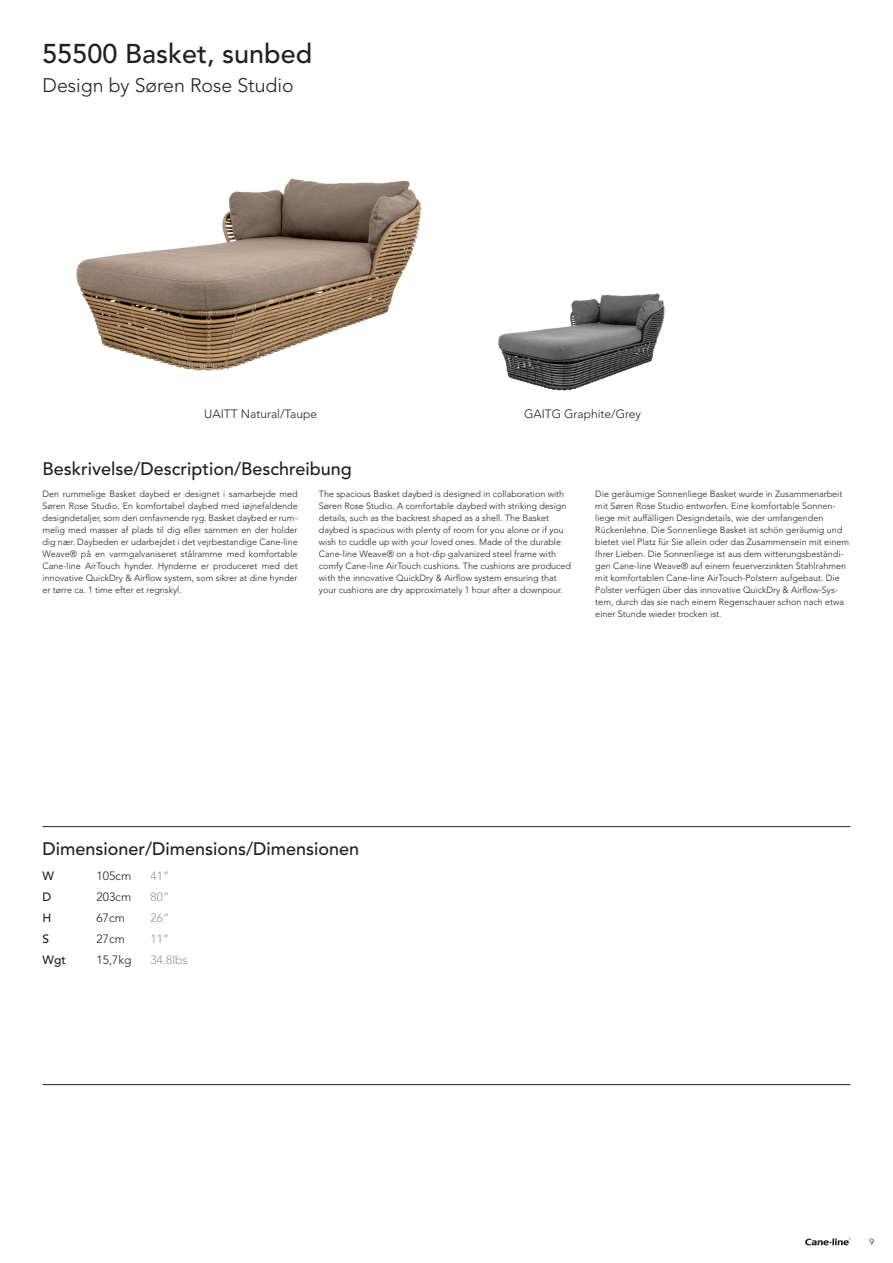
<style>
.page{position:relative;width:893px;height:1263px;background:#fff}
.page>*{position:absolute;margin:0;border:0;box-sizing:border-box;transform-origin:0 0}
.t1{font:500 27px "Avenir LT Pro";color:#231f20}
.t2{font:300 19.5px "Avenir LT Pro";color:#231f20}
.t3{font:500 18px "Avenir LT Pro";color:#231f20}
.t4{font:300 12px "Avenir LT Pro";color:#231f20}
.t5{font:300 12px "Avenir LT Pro";color:#939598}
.t6{font:500 12px "Avenir LT Pro";color:#231f20}
.t7{font:300 9px/12px "Avenir LT Pro";color:#231f20}
</style>
<div class="page">
<img style="left:76px;top:178px;width:346px;height:193px">
<img style="left:498px;top:293px;width:167px;height:98px">
<hr style="left:43px;top:826px;width:807px;height:1px;background:#231f20">
<hr style="left:43px;top:1084px;width:807px;height:1px;background:#231f20">
<svg style="left:805px;top:1238px;width:45px;height:7px"></svg>
<p class="t1" style="left:43px;top:38px;width:271px">55500 Basket, sunbed</p>
<p class="t2" style="left:43px;top:73px;width:253px">Design by Søren Rose Studio</p>
<p class="t4" style="left:204px;top:406px;width:114px">UAITT Natural/Taupe</p>
<h3 class="t3" style="left:43px;top:458px;width:311px">Beskrivelse/Description/Beschreibung</h3>
<p class="t4" style="left:524px;top:406px;width:118px">GAITG Graphite/Grey</p>
<p class="t7" style="left:43px;top:488px;width:257px;text-align:justify">Den rummelige Basket daybed er designet i samarbejde med Søren Rose Studio. En komfortabel daybed med iøjnefaldende designdetaljer, som den omfavnende ryg. Basket daybed er rum&shy;melig med masser af plads til dig eller sammen en der holder dig nær. Daybeden er udarbejdet i det vejrbestandige Cane-line Weave® på en varmgalvaniseret stålramme med komfortable Cane-line AirTouch hynder. Hynderne er produceret med det innovative QuickDry &amp; Airflow system, som sikrer at dine hynder er tørre ca. 1 time efter et regnskyl.</p>
<p class="t7" style="left:319px;top:488px;width:254px">The spacious Basket daybed is designed in collaboration with Søren Rose Studio. A comfortable daybed with striking design details, such as the backrest shaped as a shell. The Basket daybed is spacious with plenty of room for you alone or if you wish to cuddle up with your loved ones. Made of the durable Cane-line Weave® on a hot-dip galvanized steel frame with comfy Cane-line AirTouch cushions. The cushions are produced with the innovative QuickDry &amp; Airflow system ensuring that your cushions are dry approximately 1 hour after a downpour.</p>
<p class="t7" style="left:595px;top:488px;width:255px">Die geräumige Sonnenliege Basket wurde in Zusammenarbeit mit Søren Rose Studio entworfen. Eine komfortable Sonnen&shy;liege mit auffälligen Designdetails, wie der umfangenden Rückenlehne. Die Sonnenliege Basket ist schön geräumig und bietet viel Platz für Sie allein oder das Zusammensein mit einem Ihrer Lieben. Die Sonnenliege ist aus dem witterungsbeständi&shy;gen Cane-line Weave® auf einem feuerverzinkten Stahlrahmen mit komfortablen Cane-line AirTouch-Polstern aufgebaut. Die Polster verfügen über das innovative QuickDry &amp; Airflow-Sys&shy;tem, durch das sie nach einem Regenschauer schon nach etwa einer Stunde wieder trocken ist.</p>
<h3 class="t3" style="left:43px;top:838px;width:318px">Dimensioner/Dimensions/Dimensionen</h3>
<p class="t6" style="left:43px;top:869px;width:13px">W</p>
<p class="t4" style="left:97px;top:869px;width:36px">105cm</p>
<p class="t5" style="left:151px;top:869px;width:20px">41”</p>
<p class="t6" style="left:43px;top:890px;width:10px">D</p>
<p class="t4" style="left:97px;top:890px;width:36px">203cm</p>
<p class="t5" style="left:151px;top:890px;width:20px">80”</p>
<p class="t6" style="left:43px;top:911px;width:10px">H</p>
<p class="t4" style="left:97px;top:911px;width:30px">67cm</p>
<p class="t5" style="left:151px;top:911px;width:20px">26”</p>
<p class="t6" style="left:43px;top:932px;width:8px">S</p>
<p class="t4" style="left:97px;top:932px;width:30px">27cm</p>
<p class="t5" style="left:151px;top:932px;width:20px">11”</p>
<p class="t6" style="left:43px;top:953px;width:25px">Wgt</p>
<p class="t4" style="left:97px;top:953px;width:36px">15,7kg</p>
<p class="t5" style="left:151px;top:953px;width:39px">34.8lbs</p>
<p class="t7" style="left:869px;top:1236px;width:6px">9</p>
</div>
